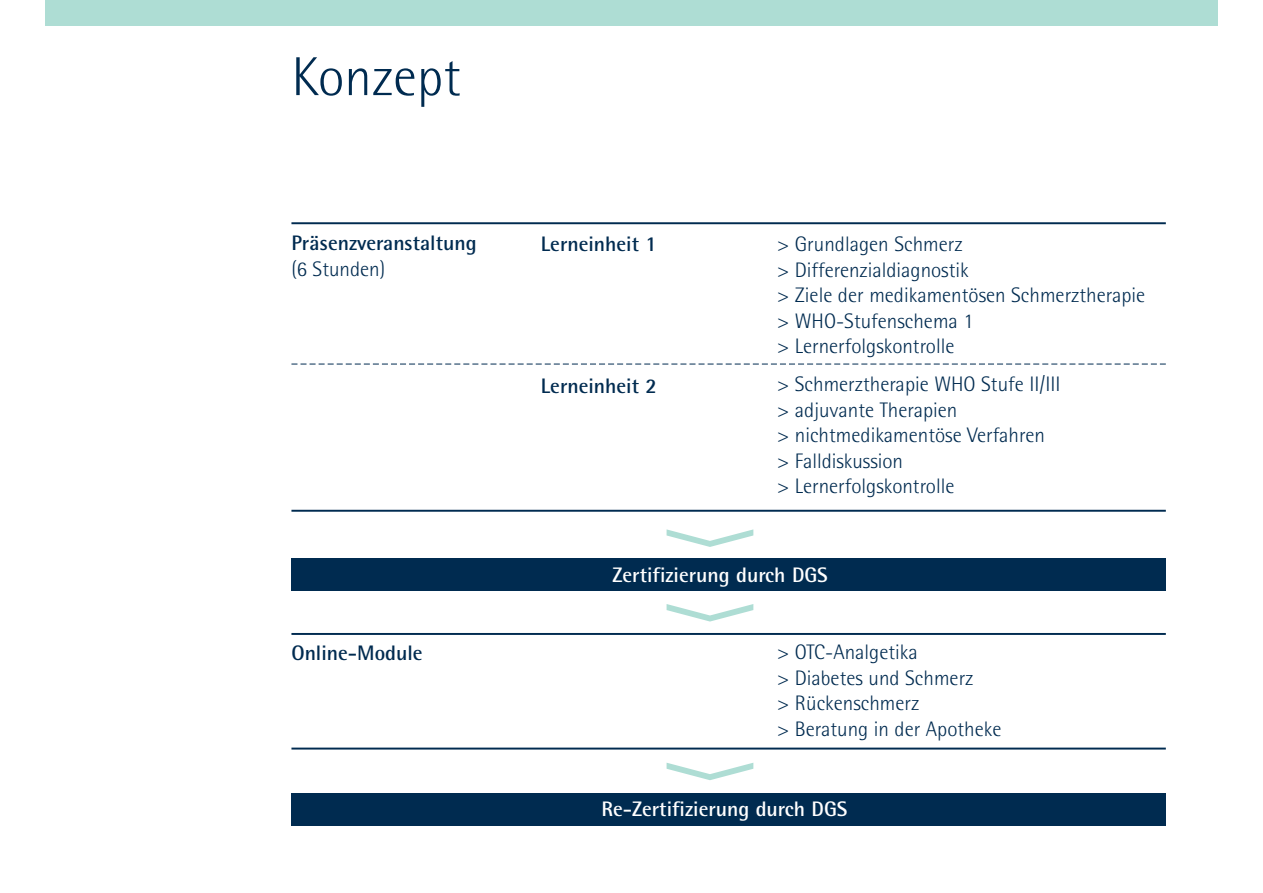
<style>
.page{position:relative;width:1263px;height:893px;background:#fff}
.page>*{position:absolute;margin:0;border:0;box-sizing:border-box;transform-origin:0 0}
.t1{font:300 54.9px "Rotis Semi Sans";color:#002b50}
.t2{font:300 21px/25.5px "Rotis Semi Sans";color:#002b50}
.t3{font:700 21px "Rotis Semi Sans";color:#002b50}
.t4{font:700 21px "Rotis Semi Sans";color:#fff}
</style>
<div class="page">
<div style="left:46px;top:0;width:1172px;height:26px;background:#aeddd4"></div>
<div style="left:291px;top:559px;width:875px;height:32px;background:#002b50"></div>
<div style="left:291px;top:793px;width:875px;height:32px;background:#002b50"></div>
<svg style="left:291px;top:364px;width:875px;height:1px"></svg>
<svg style="left:666px;top:604px;width:87px;height:17px"></svg>
<svg style="left:666px;top:529px;width:87px;height:18px"></svg>
<svg style="left:666px;top:763px;width:87px;height:17px"></svg>
<hr style="left:291px;top:222px;width:875px;height:2px;background:#002b50">
<hr style="left:291px;top:510px;width:875px;height:2px;background:#002b50">
<hr style="left:291px;top:633px;width:875px;height:2px;background:#002b50">
<hr style="left:291px;top:748px;width:875px;height:1px;background:#002b50">
<h1 class="t1" style="left:291px;top:45px;width:171px">Konzept</h1>
<p class="t3" style="left:291px;top:230px;width:187px">Präsenzveranstaltung</p>
<p class="t2" style="left:291px;top:256px;width:95px">(6 Stunden)</p>
<p class="t3" style="left:291px;top:640px;width:133px">Online-Module</p>
<p class="t3" style="left:541px;top:231px;width:117px">Lerneinheit 1</p>
<p class="t3" style="left:541px;top:373px;width:117px">Lerneinheit 2</p>
<p class="t2" style="left:777px;top:231px;width:369px">&gt; Grundlagen Schmerz<br>&gt; Differenzialdiagnostik<br>&gt; Ziele der medikamentösen Schmerztherapie &gt; WHO-Stufenschema 1<br>&gt; Lernerfolgskontrolle</p>
<p class="t2" style="left:777px;top:371px;width:285px">&gt; Schmerztherapie WHO Stufe II/III &gt; adjuvante Therapien<br>&gt; nichtmedikamentöse Verfahren &gt; Falldiskussion<br>&gt; Lernerfolgskontrolle</p>
<p class="t4" style="left:612px;top:562px;width:217px">Zertifizierung durch DGS</p>
<p class="t2" style="left:777px;top:639px;width:226px">&gt; OTC-Analgetika<br>&gt; Diabetes und Schmerz<br>&gt; Rückenschmerz<br>&gt; Beratung in der Apotheke</p>
<p class="t4" style="left:601px;top:796px;width:248px">Re-Zertifizierung durch DGS</p>
</div>
